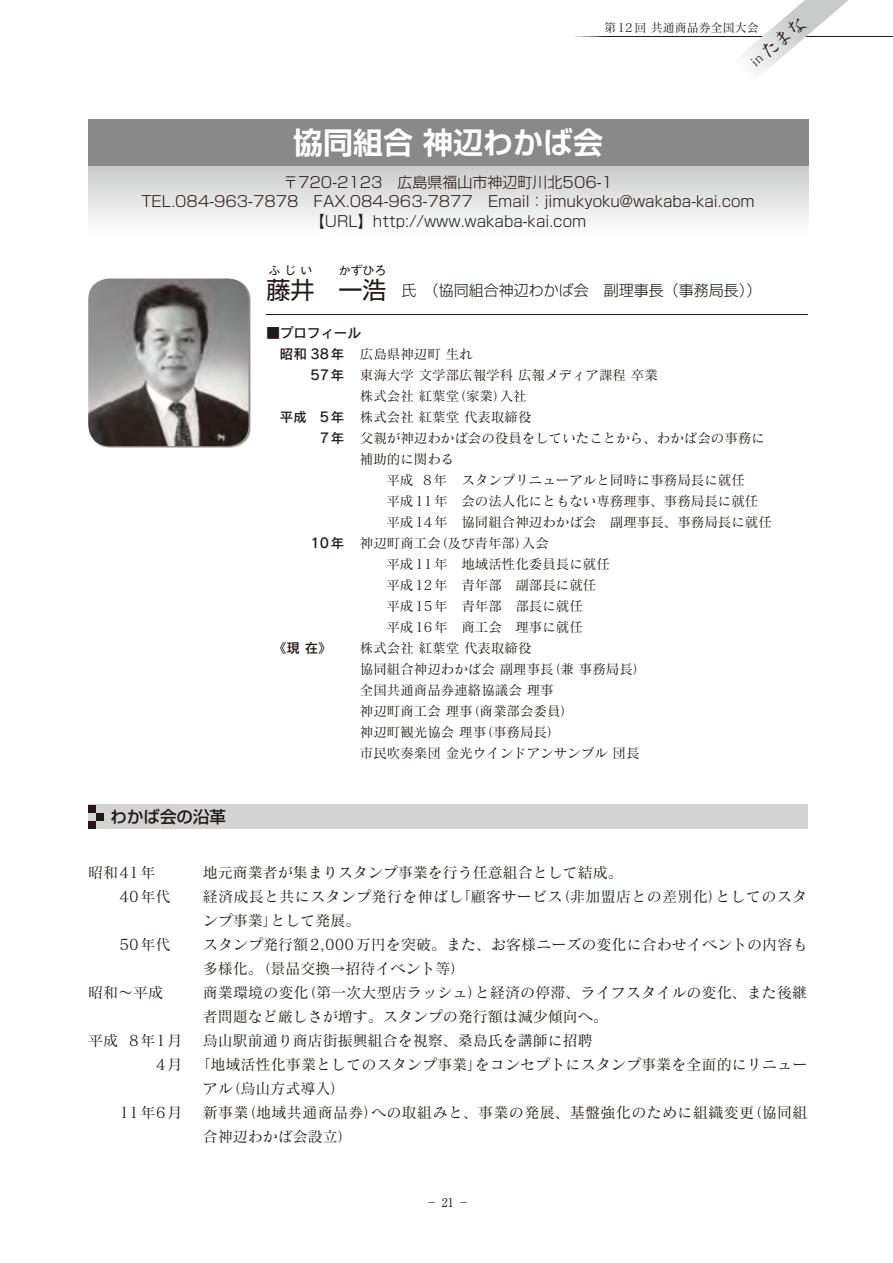
<style>
.page{position:relative;width:893px;height:1263px;background:#fff}
.page>*{position:absolute;margin:0;border:0;box-sizing:border-box;transform-origin:0 0}
.t1{font:700 30px "Shin Go Pro De";color:#fff}
.t2{font:24px "Shin Go Pro";color:#221815}
.t3{font:19.5px "Matisse Hatsuhi Pro M";color:#221815}
.t4{font:500 16.5px "Shin Go Pro";color:#221815}
.t5{font:15px/24px "Matisse Pro M";letter-spacing:.005em;color:#221815}
.t6{font:300 15px/19.5px "Shin Go Pro";color:#221815;text-align:center}
.t7{font:15px/24px "Matisse Pro M";letter-spacing:.025em;color:#221815}
.t8{font:13.5px/21px "Matisse Pro M";color:#221815}
.t9{font:13.5px "Rodin Pro DB";color:#221815}
.t10{font:12px "Matisse Hatsuhi Pro M";color:#221815}
.t11{font:12px "Shin Go Pro";color:#221815}
.t12{font:12px "Ryumin Pro";color:#221815}
.s1{font-size:12px}
.s2{font-weight:400;font-size:24px}
.s3{font-family:"Rodin Pro DB"}
</style>
<div class="page">
<svg style="left:573px;top:36px;width:320px;height:1px"></svg>
<svg style="left:730px;top:0;width:119px;height:73px"></svg>
<div style="left:88px;top:119px;width:720px;height:47px;background:#898989"></div>
<div style="left:88px;top:166px;width:720px;height:71px;background:linear-gradient(to bottom,#cacbcb,#fff)"></div>
<img style="left:101px;top:291px;width:150px;height:157px">
<img style="left:88px;top:278px;width:161px;height:168px">
<hr style="left:266px;top:314px;width:542px;height:1px;background:#221815">
<div style="left:88px;top:805px;width:719px;height:24px;background:#d3d3d4"></div>
<div style="left:88px;top:805px;width:8px;height:7px;background:#221815"></div>
<div style="left:88px;top:821px;width:8px;height:8px;background:#221815"></div>
<div style="left:96px;top:813px;width:8px;height:8px;background:#221815"></div>
<h3 class="t3" style="left:745px;top:53px;width:68px;rotate:-40deg"><span class="s1">in</span> たまな</h3>
<p class="t10" style="left:604px;top:20px;width:156px">第12回 共通商品券全国大会</p>
<h1 class="t1" style="left:293px;top:118px;width:311px">協同組合 神辺わかば会</h1>
<p class="t6" style="left:141px;top:170px;width:615px">〒720-2123　広島県福山市神辺町川北506-1<br>TEL.084-963-7878　FAX.084-963-7877　Email：jimukyoku@wakaba-kai.com【URL】http://www.wakaba-kai.com</p>
<p class="t4" style="left:111px;top:803px;width:117px">わかば会の沿革</p>
<p class="t11" style="left:268px;top:261px;width:45px">ふじい</p>
<p class="t11" style="left:338px;top:261px;width:49px">かずひろ</p>
<p class="t6" style="left:362px;top:278px;width:400px"><span class="s2">浩</span>　氏　（協同組合神辺わかば会　副理事長（事務局長））</p>
<p class="t9" style="left:266px;top:324px;width:96px">■プロフィール</p>
<p class="t8" style="left:280px;top:343px;width:194px"><span class="s3">昭和 38年</span> 広島県神辺町 生れ</p>
<p class="t8" style="left:311px;top:364px;width:349px"><span class="s3">57年</span> 東海大学 文学部広報学科 広報メディア課程 卒業</p>
<p class="t8" style="left:360px;top:385px;width:168px">株式会社 紅葉堂（家業）入社</p>
<p class="t8" style="left:280px;top:406px;width:253px"><span class="s3">平成 5年</span> 株式会社 紅葉堂 代表取締役</p>
<p class="t8" style="left:320px;top:427px;width:447px"><span class="s3">7年</span> 父親が神辺わかば会の役員をしていたことから、わかば会の事務に</p>
<p class="t8" style="left:360px;top:448px;width:96px">補助的に関わる</p>
<p class="t8" style="left:386px;top:469px;width:360px">平成 8年 スタンプリニューアルと同時に事務局長に就任</p>
<p class="t8" style="left:386px;top:490px;width:373px">平成11年 会の法人化にともない専務理事、事務局長に就任</p>
<p class="t8" style="left:386px;top:511px;width:387px">平成14年 協同組合神辺わかば会　副理事長、事務局長に就任</p>
<p class="t8" style="left:311px;top:532px;width:240px"><span class="s3">10年</span> 神辺町商工会（及び青年部）入会</p>
<p class="t8" style="left:386px;top:553px;width:225px">平成11年 地域活性化委員長に就任</p>
<p class="t8" style="left:386px;top:574px;width:211px">平成12年 青年部　副部長に就任</p>
<p class="t8" style="left:386px;top:595px;width:198px">平成15年 青年部　部長に就任</p>
<p class="t8" style="left:386px;top:616px;width:198px">平成16年 商工会　理事に就任</p>
<p class="t9" style="left:273px;top:639px;width:60px">《現 在》</p>
<p class="t8" style="left:360px;top:637px;width:288px">株式会社 紅葉堂 代表取締役<br>協同組合神辺わかば会 副理事長（兼 事務局長）全国共通商品券連絡協議会 理事<br>神辺町商工会 理事（商業部会委員）<br>神辺町観光協会 理事（事務局長）<br>市民吹奏楽団 金光ウインドアンサンブル 団長</p>
<h2 class="t2" style="left:266px;top:270px;width:97px">藤井　一</h2>
<p class="t5" style="left:88px;top:860px;width:69px">昭和 41年</p>
<p class="t5" style="left:203px;top:860px;width:421px">地元商業者が集まりスタンプ事業を行う任意組合として結成。</p>
<p class="t5" style="left:119px;top:884px;width:53px">40年代</p>
<p class="t7" style="left:203px;top:884px;width:606px">経済成長と共にスタンプ発行を伸ばし「顧客サービス（非加盟店との差別化）としてのスタンプ事業」として発展。</p>
<p class="t5" style="left:119px;top:932px;width:53px">50年代</p>
<p class="t5" style="left:203px;top:932px;width:606px">スタンプ発行額 2,000万円を突破。また、お客様ニーズの変化に合わせイベントの内容も多様化。（景品交換→招待イベント等）</p>
<p class="t5" style="left:88px;top:980px;width:76px">昭和〜平成</p>
<p class="t5" style="left:203px;top:980px;width:606px">商業環境の変化（第一次大型店ラッシュ）と経済の停滞、ライフスタイルの変化、また後継者問題など厳しさが増す。スタンプの発行額は減少傾向へ。</p>
<p class="t5" style="left:88px;top:1028px;width:96px">平成 8年 1月</p>
<p class="t5" style="left:203px;top:1028px;width:391px">烏山駅前通り商店街振興組合を視察、桑島氏を講師に招聘</p>
<p class="t5" style="left:156px;top:1052px;width:653px">4月 「地域活性化事業としてのスタンプ事業」をコンセプトにスタンプ事業を全面的にリニュー</p>
<p class="t5" style="left:203px;top:1076px;width:144px">アル（烏山方式導入）</p>
<p class="t5" style="left:119px;top:1100px;width:65px">11年 6月</p>
<p class="t7" style="left:203px;top:1100px;width:606px">新事業（地域共通商品券）への取組みと、事業の発展、基盤強化のために組織変更（協同組合神辺わかば会設立）</p>
<p class="t12" style="left:426px;top:1193px;width:45px">− 21 −</p>
</div>
